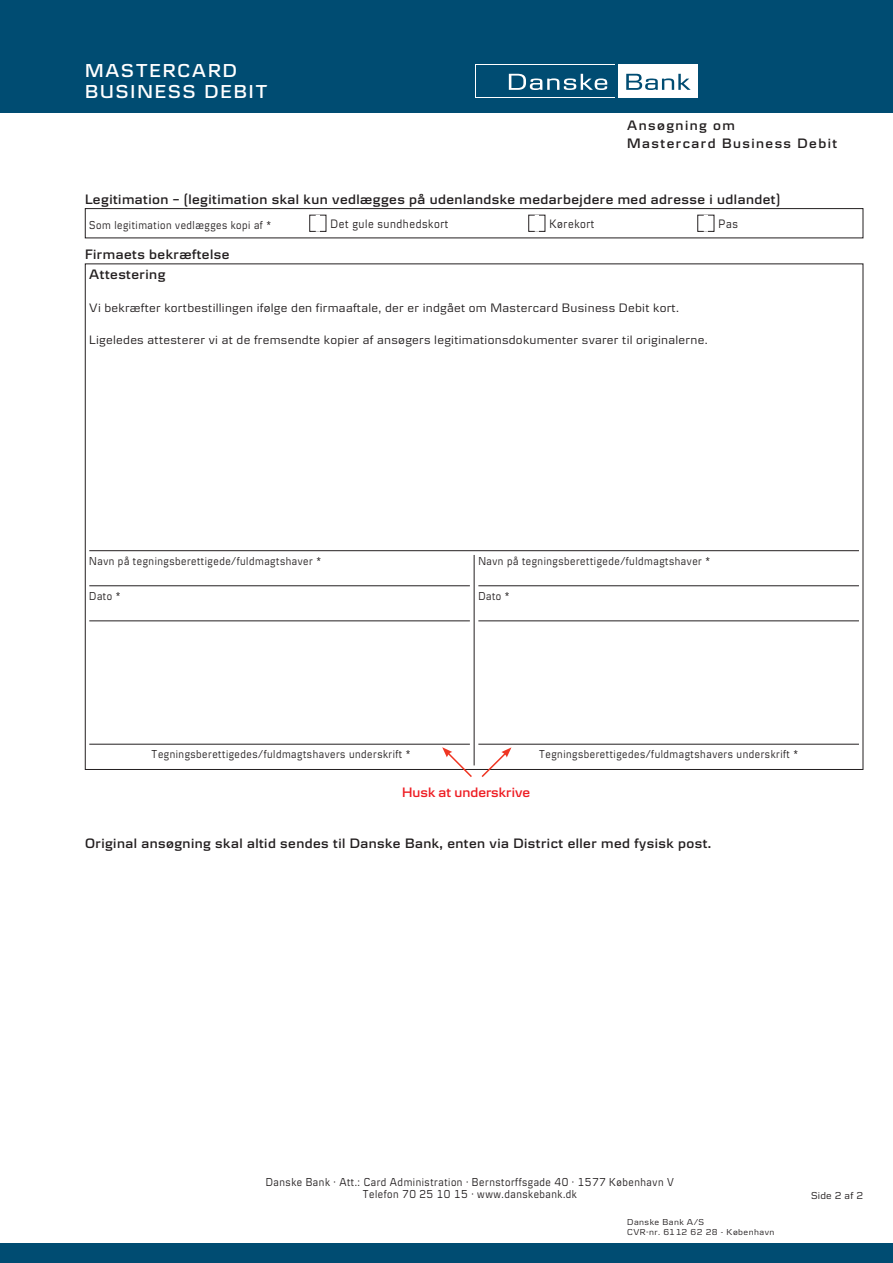
<style>
.page{position:relative;width:893px;height:1263px;background:#fff}
.page>*{position:absolute;margin:0;border:0;box-sizing:border-box;transform-origin:0 0}
.Blanketnavn{font:600 19.5px "Danske Textv 2";letter-spacing:.1em;color:#fff}
.Overskrift{font:600 14.25px "Danske Textv 2";letter-spacing:.03em;color:#231f20}
.Blanketnavn-2{font:600 14.25px "Danske Textv 2";letter-spacing:.1em;color:#231f20}
.t1{font:600 14.25px "Danske Textv 2";color:#ee1d23}
.Brødtekst{font:12.75px "Danske Textv 2";letter-spacing:.02em;color:#231f20}
.Ledetekst{font:12.75px "Danske Textv 2";letter-spacing:.05em;color:#231f20;scale:.85 1}
.Ledetekst-2{font:12px "Danske Textv 2";letter-spacing:.05em;color:#231f20;scale:.85 1}
.Brødtekst-2{font:10.5px "Danske Textv 2";letter-spacing:.02em;color:#231f20}
.Blanketnr{font:9px "Danske Textv 2";letter-spacing:.05em;color:#231f20}
</style>
<div class="page">
<div style="left:0;top:0;width:893px;height:113px;background:#004c72"></div>
<div style="left:0;top:1244px;width:893px;height:19px;background:#004c72"></div>
<div style="left:618px;top:64px;width:80px;height:34px;background:#fff"></div>
<div style="left:475px;top:64px;width:140px;height:34px;background:#fff"></div>
<div style="left:476px;top:65px;width:138px;height:32px;background:#004c72"></div>
<svg style="left:509px;top:74px;width:98px;height:16px"></svg>
<svg style="left:626px;top:74px;width:65px;height:16px"></svg>
<hr style="left:89px;top:550px;width:770px;height:1px;background:#231f20">
<hr style="left:89px;top:585px;width:381px;height:1px;background:#231f20">
<hr style="left:89px;top:621px;width:381px;height:1px;background:#231f20">
<hr style="left:89px;top:744px;width:381px;height:1px;background:#231f20">
<hr style="left:478px;top:744px;width:381px;height:1px;background:#231f20">
<hr style="left:478px;top:585px;width:381px;height:1px;background:#231f20">
<hr style="left:478px;top:621px;width:381px;height:1px;background:#231f20">
<hr style="left:474px;top:555px;width:1px;height:210px;background:#231f20">
<div style="left:85px;top:208px;width:778px;height:30px;border:1px solid #231f20"></div>
<div style="left:309px;top:215px;width:17px;height:17px;background:#fff;border:1px solid #231f20"></div>
<hr style="left:316px;top:215px;width:4px;height:17px;background:#fff">
<div style="left:528px;top:215px;width:17px;height:17px;background:#fff;border:1px solid #231f20"></div>
<hr style="left:535px;top:215px;width:4px;height:17px;background:#fff">
<div style="left:697px;top:215px;width:17px;height:17px;background:#fff;border:1px solid #231f20"></div>
<hr style="left:704px;top:215px;width:4px;height:17px;background:#fff">
<svg style="left:442px;top:747px;width:31px;height:30px"></svg>
<svg style="left:480px;top:747px;width:31px;height:30px"></svg>
<p class="Blanketnavn" style="left:85px;top:60px;width:153px">MASTERCARD</p>
<p class="Blanketnavn" style="left:85px;top:80px;width:184px">BUSINESS DEBIT</p>
<p class="Blanketnavn-2" style="left:627px;top:118px;width:109px">Ansøgning om</p>
<p class="Blanketnavn-2" style="left:627px;top:135px;width:211px">Mastercard Business Debit</p>
<p class="Overskrift" style="left:85px;top:191px;width:697px">Legitimation – (legitimation skal kun vedlægges på udenlandske medarbejdere med adresse i udlandet)</p>
<p class="Ledetekst" style="left:331px;top:216px;width:140px">Det gule sundhedskort</p>
<p class="Ledetekst" style="left:550px;top:216px;width:54px">Kørekort</p>
<p class="Ledetekst" style="left:719px;top:216px;width:24px">Pas</p>
<p class="Ledetekst-2" style="left:89px;top:218px;width:215px">Som legitimation vedlægges kopi af *</p>
<p class="Overskrift" style="left:85px;top:247px;width:146px">Firmaets bekræftelse</p>
<p class="Overskrift" style="left:89px;top:266px;width:78px">Attestering</p>
<p class="Brødtekst" style="left:89px;top:301px;width:591px">Vi bekræfter kortbestillingen ifølge den firmaaftale, der er indgået om Mastercard Business Debit kort.</p>
<p class="Brødtekst" style="left:89px;top:332px;width:620px">Ligeledes attesterer vi at de fremsendte kopier af ansøgers legitimationsdokumenter svarer til originalerne.</p>
<p class="Ledetekst-2" style="left:89px;top:554px;width:274px">Navn på tegningsberettigede/fuldmagtshaver *</p>
<p class="Ledetekst-2" style="left:89px;top:589px;width:38px">Dato *</p>
<p class="Ledetekst-2" style="left:152px;top:747px;width:306px">Tegningsberettigedes/fuldmagtshavers underskrift *</p>
<p class="Ledetekst-2" style="left:478px;top:554px;width:274px">Navn på tegningsberettigede/fuldmagtshaver *</p>
<p class="Ledetekst-2" style="left:478px;top:589px;width:38px">Dato *</p>
<p class="Ledetekst-2" style="left:539px;top:747px;width:306px">Tegningsberettigedes/fuldmagtshavers underskrift *</p>
<p class="t1" style="left:402px;top:784px;width:129px">Husk at underskrive</p>
<p class="Overskrift" style="left:85px;top:835px;width:628px">Original ansøgning skal altid sendes til Danske Bank, enten via District eller med fysisk post.</p>
<p class="Ledetekst-2" style="left:266px;top:1175px;width:482px">Danske Bank · Att.: Card Administration · Bernstorffsgade 40 · 1577 København V</p>
<p class="Ledetekst-2" style="left:363px;top:1187px;width:253px">Telefon 70 25 10 15 · www.danskebank.dk</p>
<p class="Brødtekst-2" style="left:811px;top:1190px;width:54px">Side 2 af 2</p>
<p class="Blanketnr" style="left:627px;top:1217px;width:78px">Danske Bank A/S</p>
<p class="Blanketnr" style="left:627px;top:1227px;width:149px">CVR-nr. 6112 62 28 - København</p>
</div>
